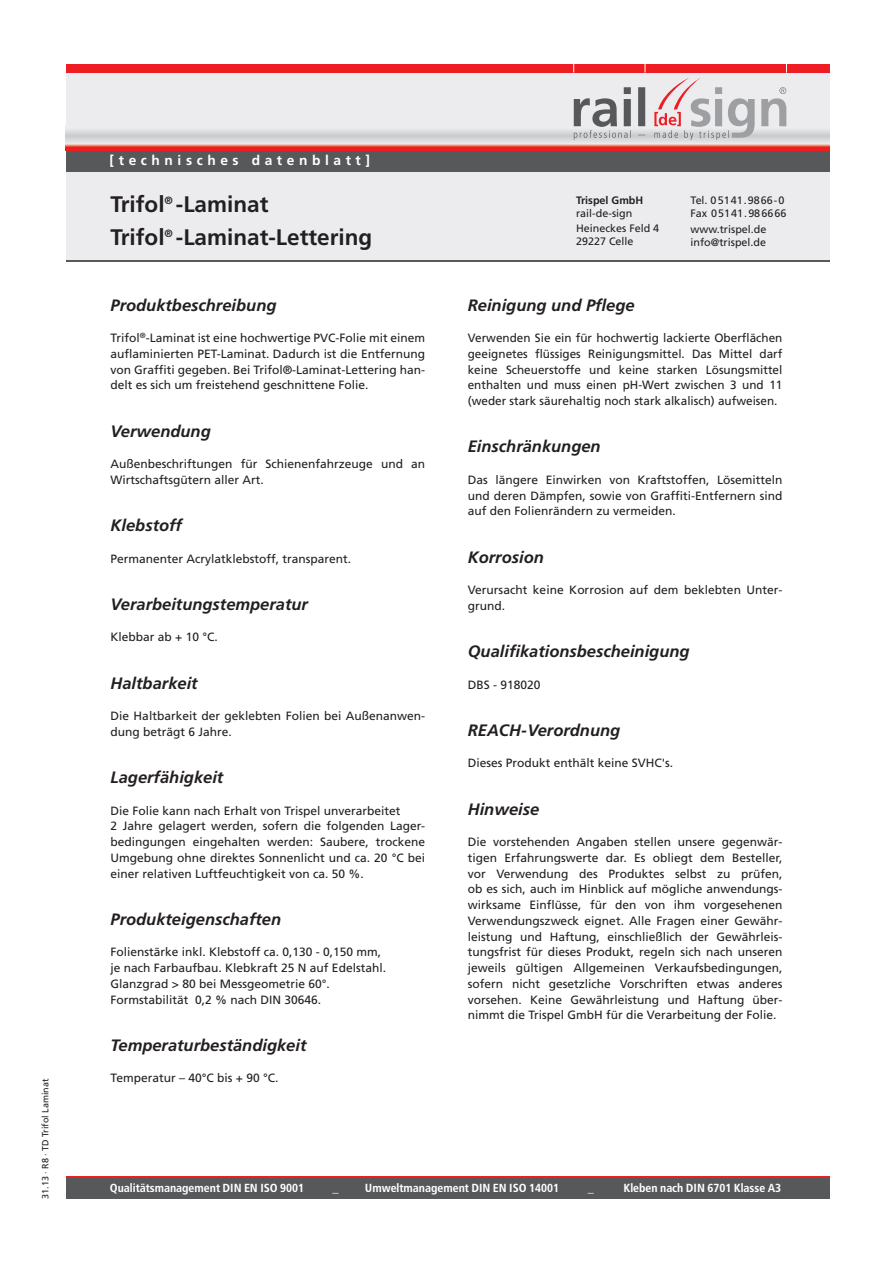
<style>
.page{position:relative;width:893px;height:1263px;background:#fff}
.page>*{position:absolute;margin:0;border:0;box-sizing:border-box;transform-origin:0 0}
.t1{font:700 22.5px/33px "Frutiger";color:#231f20}
.t2{font:italic 700 16.5px "Frutiger";color:#231f20}
.t3{font:700 13.8px "Frutiger";letter-spacing:.335em;color:#fff}
.t4{font:12.3px "Frutiger Bold Con";color:#fff}
.t5{font:12.3px "Frutiger CE";color:#fff}
.t6{font:12px/15.8px "Frutiger";color:#231f20}
.t7{font:10.8px/12.9px "Frutiger";color:#231f20}
.t8{font:700 10.8px "Frutiger";color:#231f20}
.t9{font:9px "Frutiger";color:#231f20}
</style>
<div class="page">
<div style="left:66px;top:64px;width:763px;height:197px;background:#ececee"></div>
<hr style="left:66px;top:1176px;width:763px;height:4px;background:#ee1d23">
<div style="left:66px;top:150px;width:763px;height:21px;background:#57585a"></div>
<svg style="left:66px;top:130px;width:763px;height:20px"></svg>
<hr style="left:66px;top:260px;width:763px;height:1px;background:#57585a">
<div style="left:66px;top:1178px;width:763px;height:21px;background:#57585a"></div>
<div style="left:66px;top:64px;width:763px;height:9px;background:#ee1d23"></div>
<svg style="left:573px;top:64px;width:214px;height:76px"></svg>
<p class="t9" style="left:40px;top:1199px;width:122px;rotate:-90deg">31.13 · R8 · TD Trifol Laminat</p>
<p class="t3" style="left:110px;top:152px;width:262px">[technisches datenblatt]</p>
<h1 class="t1" style="left:110px;top:188px;width:263px">Trifol<sup>®</sup> -Laminat<br>Trifol<sup>®</sup> -Laminat-Lettering</h1>
<p class="t8" style="left:576px;top:194px;width:69px">Trispel GmbH</p>
<p class="t7" style="left:576px;top:206px;width:85px;line-height:15.1px">rail-de-sign<br>Heineckes Feld 4</p>
<p class="t7" style="left:576px;top:235px;width:59px">29227 Celle</p>
<p class="t7" style="left:690px;top:194px;width:97px">Tel. 05141.9866-0<br>Fax 05141.986666</p>
<p class="t7" style="left:690px;top:222px;width:78px">www.trispel.de info@trispel.de</p>
<h2 class="t2" style="left:111px;top:295px;width:167px">Produktbeschreibung</h2>
<p class="t6" style="left:111px;top:330px;width:316px;text-align:justify">Trifol<sup>®</sup>-Laminat ist eine hochwertige PVC-Folie mit einem auflaminierten PET-Laminat. Dadurch ist die Entfernung von Graffiti gegeben. Bei Trifol®-Laminat-Lettering han&shy;delt es sich um freistehend geschnittene Folie.</p>
<h2 class="t2" style="left:111px;top:421px;width:102px">Verwendung</h2>
<p class="t6" style="left:111px;top:456px;width:316px">Außenbeschriftungen für Schienenfahrzeuge und an<br>Wirtschaftsgütern aller Art.</p>
<h2 class="t2" style="left:111px;top:516px;width:73px">Klebstoff</h2>
<p class="t6" style="left:111px;top:550px;width:242px">Permanenter Acrylatklebstoff, transparent.</p>
<h2 class="t2" style="left:111px;top:594px;width:199px">Verarbeitungstemperatur</h2>
<p class="t6" style="left:111px;top:629px;width:109px">Klebbar ab + 10 °C.</p>
<h2 class="t2" style="left:111px;top:673px;width:89px">Haltbarkeit</h2>
<p class="t6" style="left:111px;top:708px;width:316px">Die Haltbarkeit der geklebten Folien bei Außenanwen&shy;dung beträgt 6 Jahre.</p>
<h2 class="t2" style="left:111px;top:768px;width:114px">Lagerfähigkeit</h2>
<p class="t6" style="left:111px;top:802px;width:316px">Die Folie kann nach Erhalt von Trispel unverarbeitet<br>2 Jahre gelagert werden, sofern die folgenden Lager&shy;bedingungen eingehalten werden: Saubere, trockene Umgebung ohne direktes Sonnenlicht und ca. 20 °C bei einer relativen Luftfeuchtigkeit von ca. 50 %.</p>
<h2 class="t2" style="left:111px;top:909px;width:172px">Produkteigenschaften</h2>
<p class="t6" style="left:111px;top:944px;width:277px">Folienstärke inkl. Klebstoff ca. 0,130 - 0,150 mm, je nach Farbaufbau. Klebkraft 25 N auf Edelstahl.<br>Glanzgrad &gt; 80 bei Messgeometrie 60°.<br>Formstabilität 0,2 % nach DIN 30646.</p>
<h2 class="t2" style="left:111px;top:1035px;width:197px">Temperaturbeständigkeit</h2>
<p class="t6" style="left:111px;top:1070px;width:169px">Temperatur – 40°C bis + 90 °C.</p>
<h2 class="t2" style="left:468px;top:295px;width:168px">Reinigung und Pflege</h2>
<p class="t6" style="left:468px;top:330px;width:316px;text-align:justify">Verwenden Sie ein für hochwertig lackierte Oberflächen geeignetes flüssiges Reinigungsmittel. Das Mittel darf keine Scheuerstoffe und keine starken Lösungsmittel enthalten und muss einen pH-Wert zwischen 3 und 11 (weder stark säurehaltig noch stark alkalisch) aufweisen.</p>
<h2 class="t2" style="left:468px;top:437px;width:134px">Einschränkungen</h2>
<p class="t6" style="left:468px;top:472px;width:316px;text-align:justify">Das längere Einwirken von Kraftstoffen, Lösemitteln und deren Dämpfen, sowie von Graffiti-Entfernern sind auf den Folienrändern zu vermeiden.</p>
<h2 class="t2" style="left:468px;top:547px;width:78px">Korrosion</h2>
<p class="t6" style="left:468px;top:582px;width:316px">Verursacht keine Korrosion auf dem beklebten Unter&shy;grund.</p>
<h2 class="t2" style="left:468px;top:642px;width:223px">Qualifikationsbescheinigung</h2>
<p class="t6" style="left:468px;top:676px;width:74px">DBS - 918020</p>
<h2 class="t2" style="left:468px;top:720px;width:154px">REACH-Verordnung</h2>
<p class="t6" style="left:468px;top:755px;width:207px">Dieses Produkt enthält keine SVHC's.</p>
<h2 class="t2" style="left:468px;top:799px;width:73px">Hinweise</h2>
<p class="t6" style="left:468px;top:834px;width:316px;text-align:justify">Die vorstehenden Angaben stellen unsere gegenwär&shy;tigen Erfahrungswerte dar. Es obliegt dem Besteller, vor Verwendung des Produktes selbst zu prüfen, ob es sich, auch im Hinblick auf mögliche anwendungs&shy;wirksame Einflüsse, für den von ihm vorgesehenen Verwendungszweck eignet. Alle Fragen einer Gewähr&shy;leistung und Haftung, einschließlich der Gewährleis&shy;tungsfrist für dieses Produkt, regeln sich nach unseren jeweils gültigen Allgemeinen Verkaufsbedingungen, sofern nicht gesetzliche Vorschriften etwas anderes vorsehen. Keine Gewährleistung und Haftung über&shy;nimmt die Trispel GmbH für die Verarbeitung der Folie.</p>
<p class="t4" style="left:110px;top:1181px;width:196px">Qualitätsmanagement DIN EN ISO 9001</p>
<p class="t5" style="left:333px;top:1181px;width:8px">_</p>
<p class="t4" style="left:365px;top:1181px;width:196px">Umweltmanagement DIN EN ISO 14001</p>
<p class="t5" style="left:588px;top:1181px;width:8px">_</p>
<p class="t4" style="left:623px;top:1181px;width:159px">Kleben nach DIN 6701 Klasse A3</p>
</div>
